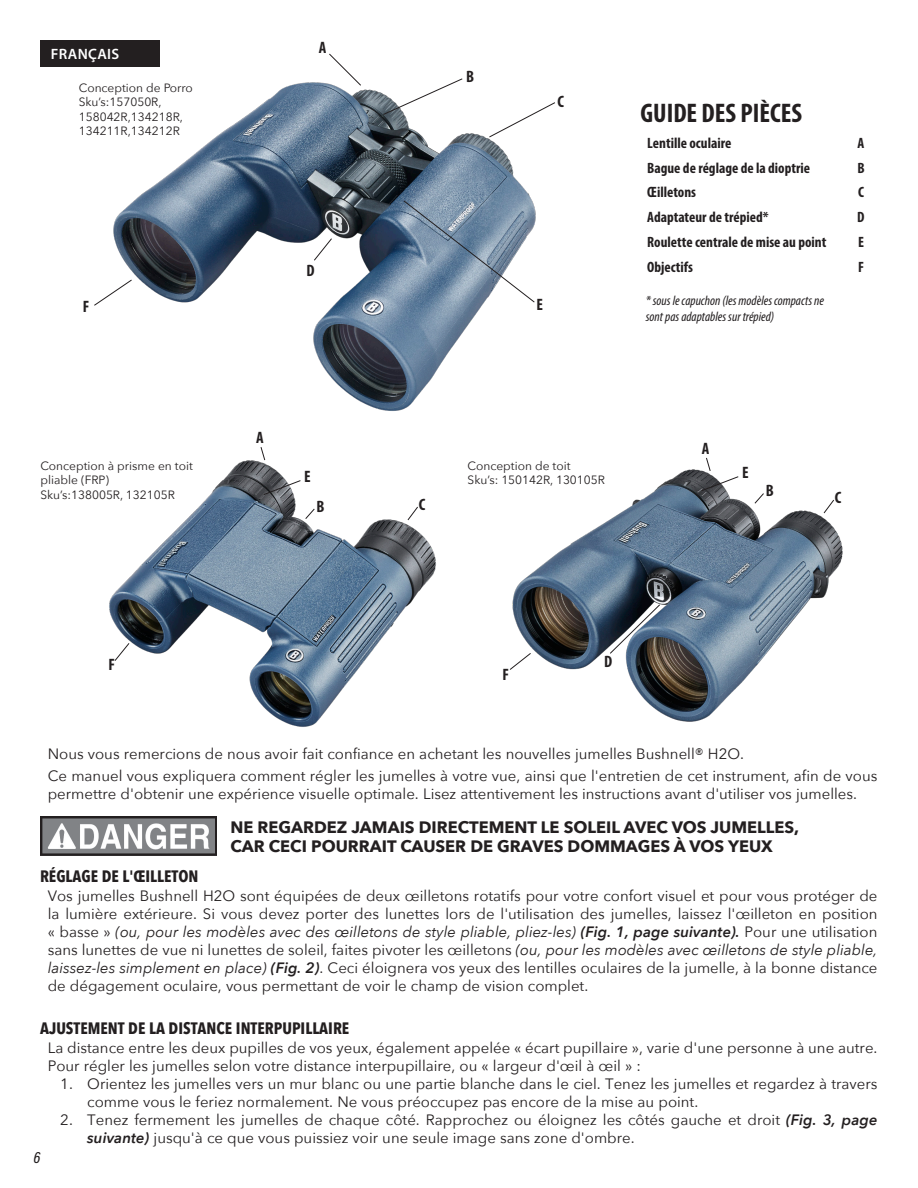
<style>
.page{position:relative;width:918px;height:1188px;background:#fff}
.page>*{position:absolute;margin:0;border:0;box-sizing:border-box;transform-origin:0 0}
.t1{font:700 condensed 27px "Myriad Pro";color:#231f20}
.t2{font:700 16.5px/19.8px "Avenir Next";color:#231f20}
.t3{font:700 16.5px "Avenir Next Condensed";color:#231f20}
.t4{font:700 condensed 16.5px "Myriad Pro";color:#231f20}
.t5{font:italic 500 16.5px "Acumin Pro Cond";color:#231f20}
.body_copy{font:15px/18px "Avenir Next";color:#231f20}
.t6{font:700 condensed 15px "Myriad Pro";color:#231f20}
.t7{font:600 15px "Myriad Pro";letter-spacing:.02em;color:#fff}
.t8{font:italic condensed 13.5px/16.2px "Myriad Pro";color:#231f20}
.t9{font:12px/14.4px "Avenir Next";color:#231f20}
.s1{font-style:italic}
.s2{font-weight:600;font-style:italic}
</style>
<div class="page">
<img style="left:40px;top:816px;width:177px;height:39px">
<div style="left:40px;top:40px;width:120px;height:27px;background:#231f20"></div>
<img style="left:113px;top:82px;width:423px;height:329px">
<svg style="left:488px;top:102px;width:67px;height:36px"></svg>
<svg style="left:94px;top:279px;width:39px;height:27px"></svg>
<svg style="left:403px;top:200px;width:132px;height:103px;background:#8c9fb3"></svg>
<img style="left:512px;top:469px;width:331px;height:253px">
<svg style="left:313px;top:238px;width:20px;height:23px"></svg>
<svg style="left:382px;top:78px;width:81px;height:37px"></svg>
<svg style="left:328px;top:53px;width:34px;height:33px"></svg>
<svg style="left:754px;top:493px;width:11px;height:11px"></svg>
<svg style="left:823px;top:499px;width:12px;height:15px"></svg>
<svg style="left:609px;top:604px;width:52px;height:50px"></svg>
<svg style="left:509px;top:652px;width:23px;height:19px"></svg>
<img style="left:109px;top:460px;width:327px;height:267px">
<svg style="left:260px;top:447px;width:6px;height:14px"></svg>
<svg style="left:263px;top:480px;width:38px;height:16px"></svg>
<svg style="left:114px;top:642px;width:16px;height:20px"></svg>
<svg style="left:305px;top:508px;width:10px;height:12px"></svg>
<svg style="left:407px;top:506px;width:12px;height:15px"></svg>
<svg style="left:701px;top:457px;width:38px;height:35px"></svg>
<p class="t7" style="left:51px;top:44px;width:70px">FRANÇAIS</p>
<p class="t9" style="left:79px;top:80px;width:116px">Conception de Porro</p>
<p class="t9" style="left:79px;top:94px;width:106px">Sku’s:157050R,<br>158042R,134218R,<br>134211R,134212R</p>
<p class="t4" style="left:319px;top:37px;width:9px">A</p>
<p class="t4" style="left:466px;top:66px;width:9px">B</p>
<p class="t4" style="left:558px;top:91px;width:8px">C</p>
<p class="t4" style="left:307px;top:260px;width:10px">D</p>
<p class="t4" style="left:83px;top:296px;width:8px">F</p>
<p class="t4" style="left:537px;top:294px;width:8px">E</p>
<p class="t1" style="left:640px;top:96px;width:163px">GUIDE DES PIÈCES</p>
<p class="t6" style="left:647px;top:133px;width:86px">Lentille oculaire</p>
<p class="t6" style="left:858px;top:133px;width:8px">A</p>
<p class="t6" style="left:647px;top:158px;width:164px">Bague de réglage de la dioptrie</p>
<p class="t6" style="left:857px;top:158px;width:9px">B</p>
<p class="t6" style="left:647px;top:183px;width:50px">Œilletons</p>
<p class="t6" style="left:858px;top:183px;width:7px">C</p>
<p class="t6" style="left:647px;top:208px;width:123px">Adaptateur de trépied*</p>
<p class="t6" style="left:857px;top:208px;width:9px">D</p>
<p class="t6" style="left:647px;top:233px;width:181px">Roulette centrale de mise au point</p>
<p class="t6" style="left:858px;top:233px;width:7px">E</p>
<p class="t6" style="left:647px;top:258px;width:47px">Objectifs</p>
<p class="t6" style="left:858px;top:258px;width:7px">F</p>
<p class="t8" style="left:646px;top:292px;width:180px">* sous le capuchon (les modèles compacts ne sont pas adaptables sur trépied)</p>
<p class="t9" style="left:40px;top:458px;width:154px">Conception à prisme en toit pliable (FRP)</p>
<p class="t9" style="left:40px;top:487px;width:136px">Sku’s:138005R, 132105R</p>
<p class="t4" style="left:256px;top:428px;width:9px">A</p>
<p class="t4" style="left:304px;top:466px;width:8px">E</p>
<p class="t4" style="left:317px;top:496px;width:9px">B</p>
<p class="t4" style="left:419px;top:494px;width:8px">C</p>
<p class="t9" style="left:468px;top:458px;width:104px">Conception de toit</p>
<p class="t9" style="left:468px;top:472px;width:139px">Sku’s: 150142R, 130105R</p>
<p class="t4" style="left:702px;top:438px;width:9px">A</p>
<p class="t4" style="left:742px;top:463px;width:8px">E</p>
<p class="t4" style="left:766px;top:481px;width:9px">B</p>
<p class="t4" style="left:835px;top:488px;width:8px">C</p>
<p class="t4" style="left:109px;top:654px;width:8px">F</p>
<p class="t4" style="left:503px;top:664px;width:8px">F</p>
<p class="t4" style="left:604px;top:651px;width:10px">D</p>
<p class="body_copy" style="left:48px;top:744px;width:698px">Nous vous remercions de nous avoir fait confiance en achetant les nouvelles jumelles Bushnell® H2O.</p>
<p class="body_copy" style="left:48px;top:766px;width:831px">Ce manuel vous expliquera comment régler les jumelles à votre vue, ainsi que l'entretien de cet instrument, afin de vous permettre d'obtenir une expérience visuelle optimale. Lisez attentivement les instructions avant d'utiliser vos jumelles.</p>
<p class="t2" style="left:230px;top:817px;width:570px">NE REGARDEZ JAMAIS DIRECTEMENT LE SOLEIL AVEC VOS JUMELLES,<br>CAR CECI POURRAIT CAUSER DE GRAVES DOMMAGES À VOS YEUX</p>
<p class="t3" style="left:40px;top:866px;width:160px">RÉGLAGE DE L'ŒILLETON</p>
<p class="body_copy" style="left:48px;top:886px;width:831px;text-align:justify">Vos jumelles Bushnell H2O sont équipées de deux œilletons rotatifs pour votre confort visuel et pour vous protéger de la lumière extérieure. Si vous devez porter des lunettes lors de l'utilisation des jumelles, laissez l'œilleton en position « basse » <span class="s1">(ou, pour les modèles avec des œilletons de style pliable, pliez-les)</span> <span class="s2">(Fig. 1, page suivante).</span> Pour une utilisation sans lunettes de vue ni lunettes de soleil, faites pivoter les œilletons <span class="s1">(ou, pour les modèles avec œilletons de style pliable, laissez-les simplement en place)</span> <span class="s2">(Fig. 2)</span>. Ceci éloignera vos yeux des lentilles oculaires de la jumelle, à la bonne distance de dégagement oculaire, vous permettant de voir le champ de vision complet.</p>
<p class="t3" style="left:40px;top:1018px;width:311px">AJUSTEMENT DE LA DISTANCE INTERPUPILLAIRE</p>
<p class="body_copy" style="left:48px;top:1038px;width:831px">La distance entre les deux pupilles de vos yeux, également appelée « écart pupillaire », varie d'une personne à une autre.<br>Pour régler les jumelles selon votre distance interpupillaire, ou « largeur d'œil à œil » :</p>
<p class="body_copy" style="left:87px;top:1074px;width:792px;text-indent:-27px">1. Orientez les jumelles vers un mur blanc ou une partie blanche dans le ciel. Tenez les jumelles et regardez à travers comme vous le feriez normalement. Ne vous préoccupez pas encore de la mise au point.</p>
<p class="body_copy" style="left:87px;top:1110px;width:792px;text-indent:-27px">2. Tenez fermement les jumelles de chaque côté. Rapprochez ou éloignez les côtés gauche et droit <span class="s2">(Fig. 3, page suivante)</span> jusqu'à ce que vous puissiez voir une seule image sans zone d'ombre.</p>
<p class="t5" style="left:34px;top:1146px;width:8px">6</p>
</div>
